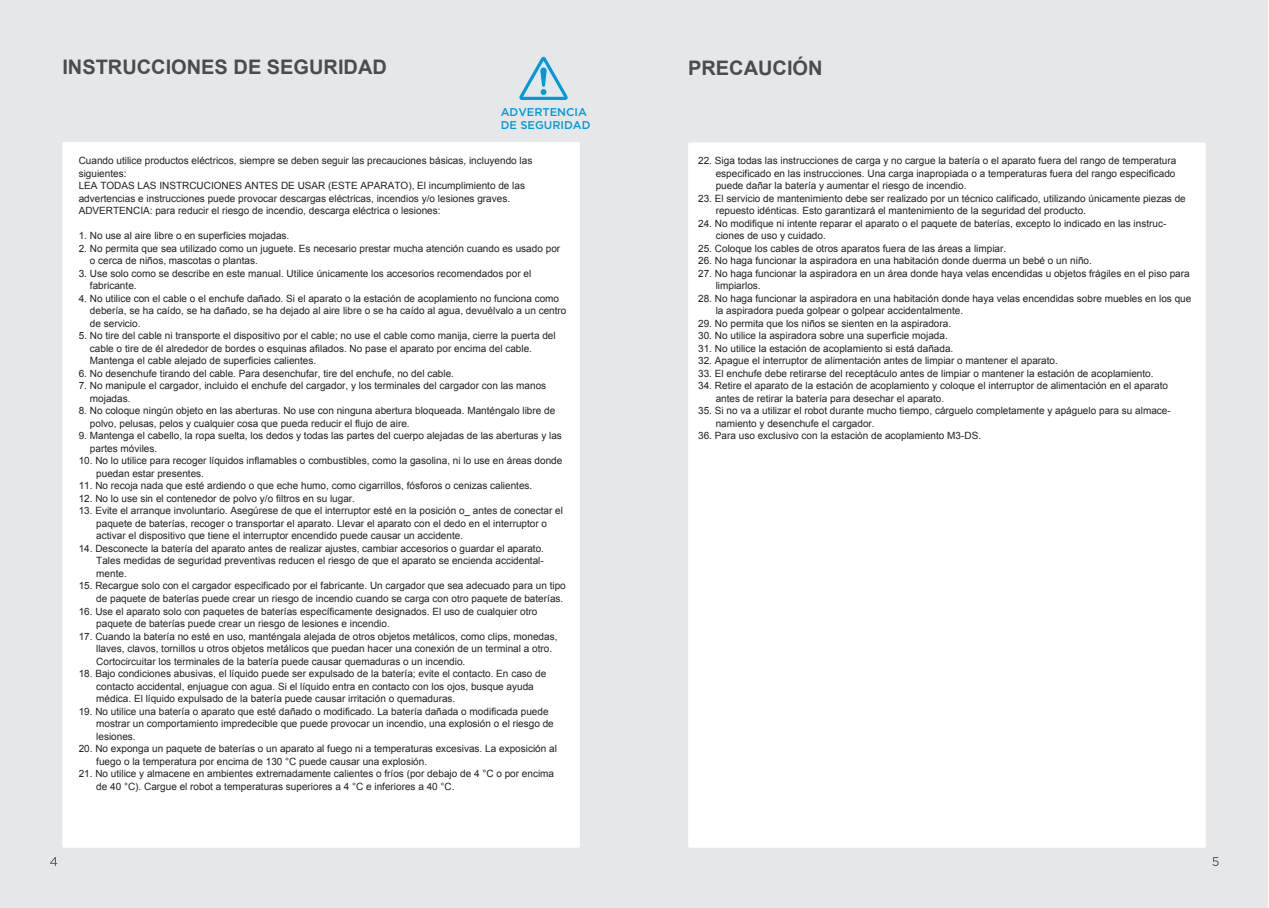
<style>
.page{position:relative;width:1269px;height:908px;background:#fff}
.page>*{position:absolute;margin:0;border:0;box-sizing:border-box;transform-origin:0 0}
.t1{font:700 20px "Arial";color:#4b4c4d}
.t2{font:500 11.25px/13.5px "Gotham";color:#0099da}
.t3{font:10px/12.5px "Arial";color:#231f20}
</style>
<div class="page">
<div style="left:0;top:0;width:1267px;height:907px;background:#e6e7e9"></div>
<div style="left:688px;top:142px;width:517px;height:705px;background:#fff;border-radius:2px"></div>
<div style="left:62px;top:142px;width:518px;height:705px;background:#fff;border-radius:2px"></div>
<svg style="left:50px;top:857px;width:7px;height:8px"></svg>
<svg style="left:1212px;top:857px;width:6px;height:8px"></svg>
<svg style="left:519px;top:57px;width:49px;height:43px"></svg>
<h1 class="t1" style="left:62px;top:54px;width:326px">INSTRUCCIONES DE SEGURIDAD</h1>
<h1 class="t1" style="left:688px;top:54px;width:136px">PRECAUCIÓN</h1>
<p class="t2" style="left:500px;top:105px;width:91px">ADVERTENCIA<br>DE SEGURIDAD</p>
<p class="t3" style="left:79px;top:154px;width:455px">Cuando utilice productos eléctricos, siempre se deben seguir las precauciones básicas, incluyendo las siguientes:<br>LEA TODAS LAS INSTRCUCIONES ANTES DE USAR (ESTE APARATO), El incumplimiento de las advertencias e instrucciones puede provocar descargas eléctricas, incendios y/o lesiones graves.<br>ADVERTENCIA: para reducir el riesgo de incendio, descarga eléctrica o lesiones:</p>
<p class="t3" style="left:79px;top:229px;width:212px">1. No use al aire libre o en superficies mojadas.</p>
<p class="t3" style="left:90px;top:242px;width:472px;text-indent:-11px">2. No permita que sea utilizado como un juguete. Es necesario prestar mucha atención cuando es usado por o cerca de niños, mascotas o plantas.</p>
<p class="t3" style="left:90px;top:267px;width:443px;text-indent:-11px">3. Use solo como se describe en este manual. Utilice únicamente los accesorios recomendados por el fabricante.</p>
<p class="t3" style="left:90px;top:292px;width:478px;text-indent:-11px">4. No utilice con el cable o el enchufe dañado. Si el aparato o la estación de acoplamiento no funciona como debería, se ha caído, se ha dañado, se ha dejado al aire libre o se ha caído al agua, devuélvalo a un centro de servicio.</p>
<p class="t3" style="left:90px;top:329px;width:467px;text-indent:-11px">5. No tire del cable ni transporte el dispositivo por el cable; no use el cable como manija, cierre la puerta del cable o tire de él alrededor de bordes o esquinas afilados. No pase el aparato por encima del cable.<br>Mantenga el cable alejado de superficies calientes.</p>
<p class="t3" style="left:79px;top:367px;width:377px">6. No desenchufe tirando del cable. Para desenchufar, tire del enchufe, no del cable.</p>
<p class="t3" style="left:90px;top:379px;width:458px;text-indent:-11px">7. No manipule el cargador, incluido el enchufe del cargador, y los terminales del cargador con las manos mojadas.</p>
<p class="t3" style="left:90px;top:404px;width:467px;text-indent:-11px">8. No coloque ningún objeto en las aberturas. No use con ninguna abertura bloqueada. Manténgalo libre de polvo, pelusas, pelos y cualquier cosa que pueda reducir el flujo de aire.</p>
<p class="t3" style="left:90px;top:429px;width:473px;text-indent:-11px">9. Mantenga el cabello, la ropa suelta, los dedos y todas las partes del cuerpo alejadas de las aberturas y las partes móviles.</p>
<p class="t3" style="left:96px;top:454px;width:468px;text-indent:-17px">10. No lo utilice para recoger líquidos inflamables o combustibles, como la gasolina, ni lo use en áreas donde puedan estar presentes.</p>
<p class="t3" style="left:79px;top:479px;width:455px">11. No recoja nada que esté ardiendo o que eche humo, como cigarrillos, fósforos o cenizas calientes.</p>
<p class="t3" style="left:79px;top:492px;width:278px">12. No lo use sin el contenedor de polvo y/o filtros en su lugar.</p>
<p class="t3" style="left:96px;top:504px;width:468px;text-indent:-17px">13. Evite el arranque involuntario. Asegúrese de que el interruptor esté en la posición o_ antes de conectar el paquete de baterías, recoger o transportar el aparato. Llevar el aparato con el dedo en el interruptor o activar el dispositivo que tiene el interruptor encendido puede causar un accidente.</p>
<p class="t3" style="left:96px;top:542px;width:449px;text-align:justify;text-indent:-17px">14. Desconecte la batería del aparato antes de realizar ajustes, cambiar accesorios o guardar el aparato.<br>Tales medidas de seguridad preventivas reducen el riesgo de que el aparato se encienda accidental&shy;mente.</p>
<p class="t3" style="left:79px;top:579px;width:488px;text-align:right">15. Recargue solo con el cargador especificado por el fabricante. Un cargador que sea adecuado para un tipo de paquete de baterías puede crear un riesgo de incendio cuando se carga con otro paquete de baterías.</p>
<p class="t3" style="left:96px;top:604px;width:443px;text-indent:-17px">16. Use el aparato solo con paquetes de baterías específicamente designados. El uso de cualquier otro paquete de baterías puede crear un riesgo de lesiones e incendio.</p>
<p class="t3" style="left:96px;top:629px;width:463px;text-indent:-17px">17. Cuando la batería no esté en uso, manténgala alejada de otros objetos metálicos, como clips, monedas, llaves, clavos, tornillos u otros objetos metálicos que puedan hacer una conexión de un terminal a otro.<br>Cortocircuitar los terminales de la batería puede causar quemaduras o un incendio.</p>
<p class="t3" style="left:96px;top:667px;width:451px;text-indent:-17px">18. Bajo condiciones abusivas, el líquido puede ser expulsado de la batería; evite el contacto. En caso de contacto accidental, enjuague con agua. Si el líquido entra en contacto con los ojos, busque ayuda médica. El líquido expulsado de la batería puede causar irritación o quemaduras.</p>
<p class="t3" style="left:96px;top:704px;width:459px;text-indent:-17px">19. No utilice una batería o aparato que esté dañado o modificado. La batería dañada o modificada puede mostrar un comportamiento impredecible que puede provocar un incendio, una explosión o el riesgo de lesiones.</p>
<p class="t3" style="left:96px;top:742px;width:462px;text-indent:-17px">20. No exponga un paquete de baterías o un aparato al fuego ni a temperaturas excesivas. La exposición al fuego o la temperatura por encima de 130 °C puede causar una explosión.</p>
<p class="t3" style="left:96px;top:767px;width:459px;text-indent:-17px">21. No utilice y almacene en ambientes extremadamente calientes o fríos (por debajo de 4 °C o por encima de 40 °C). Cargue el robot a temperaturas superiores a 4 °C e inferiores a 40 °C.</p>
<p class="t3" style="left:715px;top:154px;width:462px;text-align:justify;text-indent:-18px">22. Siga todas las instrucciones de carga y no cargue la batería o el aparato fuera del rango de temperatura especificado en las instrucciones. Una carga inapropiada o a temperaturas fuera del rango especificado puede dañar la batería y aumentar el riesgo de incendio.</p>
<p class="t3" style="left:715px;top:192px;width:471px;text-indent:-18px">23. El servicio de mantenimiento debe ser realizado por un técnico calificado, utilizando únicamente piezas de repuesto idénticas. Esto garantizará el mantenimiento de la seguridad del producto.</p>
<p class="t3" style="left:715px;top:217px;width:452px;text-indent:-18px">24. No modifique ni intente reparar el aparato o el paquete de baterías, excepto lo indicado en las instruc&shy;ciones de uso y cuidado.</p>
<p class="t3" style="left:698px;top:242px;width:309px">25. Coloque los cables de otros aparatos fuera de las áreas a limpiar.</p>
<p class="t3" style="left:698px;top:254px;width:395px">26. No haga funcionar la aspiradora en una habitación donde duerma un bebé o un niño.</p>
<p class="t3" style="left:715px;top:267px;width:475px;text-indent:-18px">27. No haga funcionar la aspiradora en un área donde haya velas encendidas u objetos frágiles en el piso para limpiarlos.</p>
<p class="t3" style="left:715px;top:292px;width:477px;text-indent:-18px">28. No haga funcionar la aspiradora en una habitación donde haya velas encendidas sobre muebles en los que la aspiradora pueda golpear o golpear accidentalmente.</p>
<p class="t3" style="left:698px;top:317px;width:254px">29. No permita que los niños se sienten en la aspiradora.</p>
<p class="t3" style="left:698px;top:329px;width:251px">30. No utilice la aspiradora sobre una superficie mojada.</p>
<p class="t3" style="left:698px;top:342px;width:257px">31. No utilice la estación de acoplamiento si está dañada.</p>
<p class="t3" style="left:698px;top:354px;width:361px">32. Apague el interruptor de alimentación antes de limpiar o mantener el aparato.</p>
<p class="t3" style="left:698px;top:367px;width:457px">33. El enchufe debe retirarse del receptáculo antes de limpiar o mantener la estación de acoplamiento.</p>
<p class="t3" style="left:715px;top:379px;width:454px;text-indent:-18px">34. Retire el aparato de la estación de acoplamiento y coloque el interruptor de alimentación en el aparato antes de retirar la batería para desechar el aparato.</p>
<p class="t3" style="left:715px;top:404px;width:456px;text-indent:-18px">35. Si no va a utilizar el robot durante mucho tiempo, cárguelo completamente y apáguelo para su almace&shy;namiento y desenchufe el cargador.</p>
<p class="t3" style="left:698px;top:429px;width:284px">36. Para uso exclusivo con la estación de acoplamiento M3-DS.</p>
</div>
